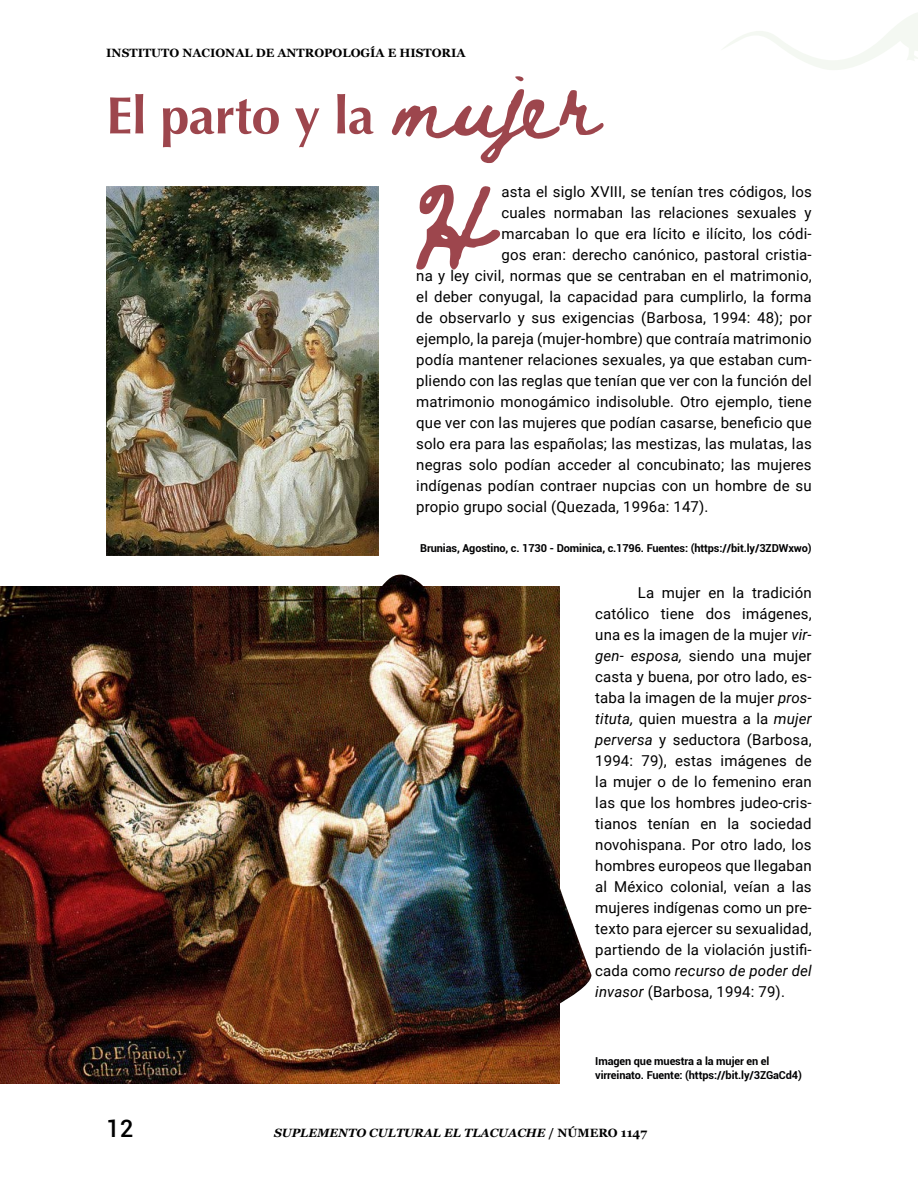
<style>
.page{position:relative;width:918px;height:1188px;background:#fff}
.page>*{position:absolute;margin:0;border:0;box-sizing:border-box;transform-origin:0 0}
.t1{font:81px "Beth Ellen";color:#9d464d}
.t2{font:700 52.5px "Optima";letter-spacing:-.01em;color:#9d464d}
.t3{font:500 24px "Roboto";color:#000}
.t4{font:15px/21px "Roboto";letter-spacing:.01em;color:#000;text-align:justify}
.t5{font:italic 700 12px "Georgia";color:#000}
.t6{font:700 12px "Georgia";color:#000}
.t7{font:700 10.95px/13.5px "Roboto";letter-spacing:-.01em;color:#020203}
.s1{font-family:"Beth Ellen";font-weight:400;font-size:67.5px}
.s2{font-style:italic}
.s3{font-style:normal}
</style>
<div class="page">
<img style="left:0;top:587px;width:559px;height:496px">
<img style="left:106px;top:187px;width:272px;height:368px">
<img style="left:370px;top:575px;width:221px;height:442px">
<svg style="left:723px;top:13px;width:195px;height:57px"></svg>
<p class="t6" style="left:106px;top:43px;width:361px">INSTITUTO NACIONAL DE ANTROPOLOGÍA E HISTORIA</p>
<h2 class="t2" style="left:106px;top:85px;width:494px">El parto y la <span class="s1">mujer</span></h2>
<h1 class="t1" style="left:413px;top:184px;width:77px">H</h1>
<p class="t4" style="left:502px;top:180px;width:312px">asta el siglo XVIII, se tenían tres códigos, los</p>
<p class="t4" style="left:502px;top:201px;width:312px">cuales normaban las relaciones sexuales y</p>
<p class="t4" style="left:502px;top:222px;width:312px">marcaban lo que era lícito e ilícito, los códi-</p>
<p class="t4" style="left:502px;top:243px;width:312px">gos eran: derecho canónico, pastoral cristia-</p>
<p class="t4" style="left:416px;top:264px;width:397px">na y ley civil, normas que se centraban en el matrimonio,</p>
<p class="t4" style="left:416px;top:285px;width:397px">el deber conyugal, la capacidad para cumplirlo, la forma</p>
<p class="t4" style="left:416px;top:306px;width:397px">de observarlo y sus exigencias (Barbosa, 1994: 48); por</p>
<p class="t4" style="left:416px;top:327px;width:397px">ejemplo, la pareja (mujer-hombre) que contraía matrimonio</p>
<p class="t4" style="left:416px;top:348px;width:397px">podía mantener relaciones sexuales, ya que estaban cum-</p>
<p class="t4" style="left:416px;top:369px;width:397px">pliendo con las reglas que tenían que ver con la función del</p>
<p class="t4" style="left:416px;top:390px;width:397px">matrimonio monogámico indisoluble. Otro ejemplo, tiene</p>
<p class="t4" style="left:416px;top:411px;width:397px">que ver con las mujeres que podían casarse, beneficio que</p>
<p class="t4" style="left:416px;top:432px;width:397px">solo era para las españolas; las mestizas, las mulatas, las</p>
<p class="t4" style="left:416px;top:453px;width:397px">negras solo podían acceder al concubinato; las mujeres</p>
<p class="t4" style="left:416px;top:474px;width:397px">indígenas podían contraer nupcias con un hombre de su</p>
<p class="t4" style="left:416px;top:495px;width:294px">propio grupo social (Quezada, 1996a: 147).</p>
<p class="t7" style="left:420px;top:541px;width:393px">Brunias, Agostino, c. 1730 - Dominica, c.1796. Fuentes: (https://bit.ly/3ZDWxwo)</p>
<p class="t4" style="left:595px;top:582px;width:218px;text-indent:43px">La mujer en la tradición católico tiene dos imágenes, una es la imagen de la mujer <span class="s2">vir&shy;gen- esposa,</span> siendo una mujer casta y buena, por otro lado, es&shy;taba la imagen de la mujer <span class="s2">pros&shy;tituta,</span> quien muestra a la <span class="s2">mujer perversa</span> y seductora (Barbosa, 1994: 79), estas imágenes de la mujer o de lo femenino eran las que los hombres judeo-cris&shy;tianos tenían en la sociedad novohispana. Por otro lado, los hombres europeos que llegaban al México colonial, veían a las mujeres indígenas como un pre&shy;texto para ejercer su sexualidad, partiendo de la violación justifi&shy;cada como <span class="s2">recurso de poder del invasor</span> (Barbosa, 1994: 79).</p>
<h3 class="t3" style="left:106px;top:1112px;width:29px">12</h3>
<p class="t7" style="left:595px;top:1054px;width:208px">Imagen que muestra a la mujer en el virreinato. Fuente: (https://bit.ly/3ZGaCd4)</p>
<p class="t5" style="left:274px;top:1124px;width:374px">SUPLEMENTO CULTURAL EL TLACUACHE <span class="s3">/ NÚMERO 1147</span></p>
</div>
